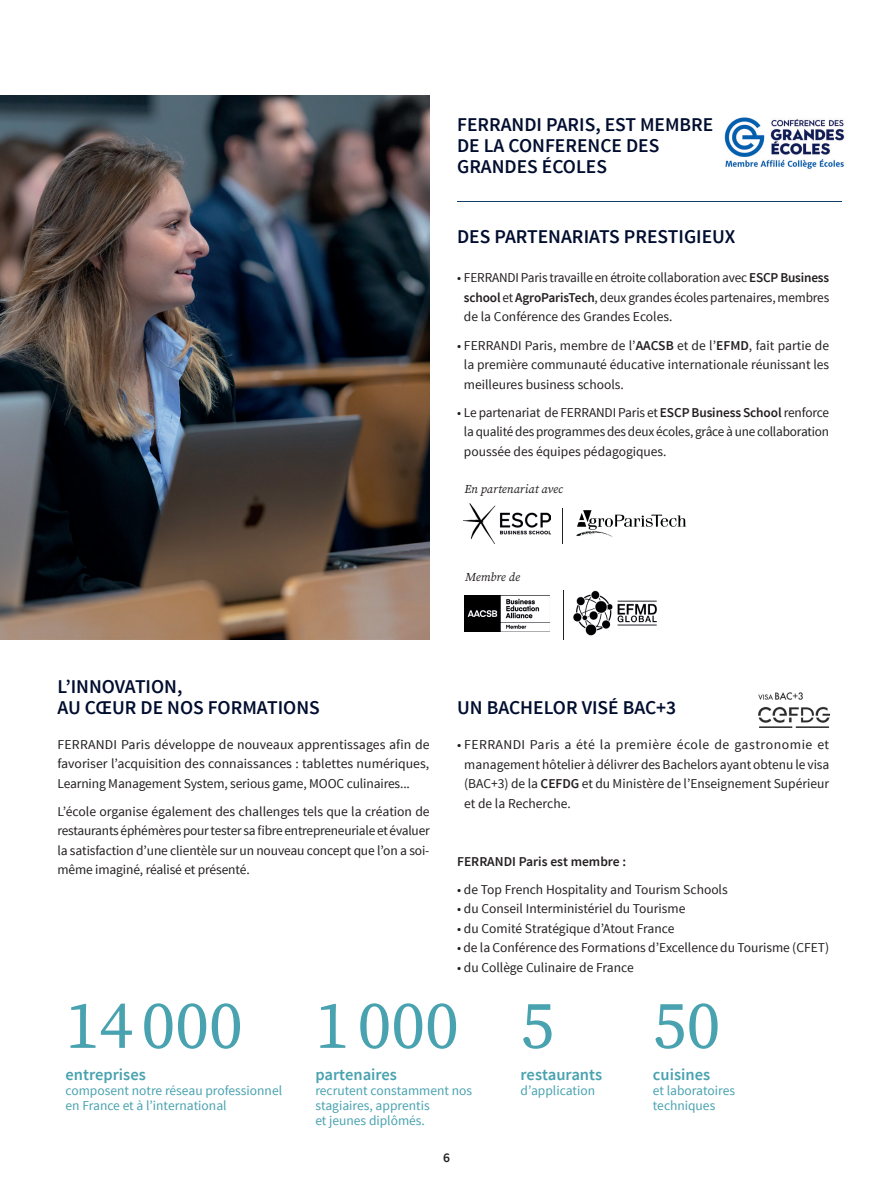
<style>
.page{position:relative;width:893px;height:1191px;background:#fff}
.page>*{position:absolute;margin:0;border:0;box-sizing:border-box;transform-origin:0 0}
.t1{font:67.5px "Source Serif Variable";color:#49a2af}
.t2{font:600 19.5px/21px "Source Sans Pro";color:#000d2e}
.t3{font:600 16.5px "Source Sans Pro";color:#49a2af}
.t4{font:13.5px/19.5px "Source Sans Pro";color:#231f20;text-align:justify}
.t5{font:13.5px/15px "Source Sans Pro";color:#49a2af}
.t6{font:600 13.5px "Source Sans Pro";color:#231f20}
.t7{font:italic 12px "Source Serif Variable";color:#231f20}
.s1{font-weight:600}
</style>
<div class="page">
<img style="left:0;top:96px;width:429px;height:543px">
<img style="left:464px;top:503px;width:86px;height:41px">
<img style="left:465px;top:595px;width:85px;height:36px">
<img style="left:573px;top:590px;width:84px;height:46px">
<hr style="left:563px;top:589px;width:1px;height:50px;background:#231f20">
<img style="left:576px;top:510px;width:111px;height:27px">
<hr style="left:562px;top:508px;width:1px;height:36px;background:#231f20">
<img style="left:758px;top:692px;width:71px;height:35px">
<img style="left:724px;top:117px;width:121px;height:52px">
<hr style="left:457px;top:201px;width:385px;height:1px;background:#0f3f66">
<h2 class="t2" style="left:457px;top:114px;width:258px">FERRANDI PARIS, EST MEMBRE<br>DE LA CONFERENCE DES<br>GRANDES ÉCOLES</h2>
<h2 class="t2" style="left:457px;top:227px;width:280px">DES PARTENARIATS PRESTIGIEUX</h2>
<p class="t4" style="left:464px;top:268px;width:367px;text-indent:-7px">• FERRANDI Paris travaille en étroite collaboration avec <span class="s1">ESCP Business school</span> et <span class="s1">AgroParisTech</span>, deux grandes écoles partenaires, membres de la Conférence des Grandes Ecoles.</p>
<p class="t4" style="left:464px;top:335px;width:367px;text-indent:-7px">• FERRANDI Paris, membre de l’<span class="s1">AACSB</span> et de l’<span class="s1">EFMD</span>, fait partie de la première communauté éducative internationale réunissant les meilleures business schools.</p>
<p class="t4" style="left:464px;top:402px;width:367px;text-indent:-7px">• Le partenariat de FERRANDI Paris et <span class="s1">ESCP Business School</span> renforce la qualité des programmes des deux écoles, grâce à une collaboration poussée des équipes pédagogiques.</p>
<p class="t7" style="left:464px;top:480px;width:100px">En partenariat avec</p>
<p class="t7" style="left:465px;top:569px;width:56px">Membre de</p>
<h2 class="t2" style="left:57px;top:677px;width:264px">L’INNOVATION,<br>AU CŒUR DE NOS FORMATIONS</h2>
<p class="t4" style="left:57px;top:735px;width:374px">FERRANDI Paris développe de nouveaux apprentissages afin de favoriser l’acquisition des connaissances : tablettes numériques, Learning Management System, serious game, MOOC culinaires...</p>
<p class="t4" style="left:57px;top:802px;width:374px">L’école organise également des challenges tels que la création de restaurants éphémères pour tester sa fibre entrepreneuriale et évaluer la satisfaction d’une clientèle sur un nouveau concept que l’on a soi&shy;même imaginé, réalisé et présenté.</p>
<h2 class="t2" style="left:457px;top:697px;width:221px">UN BACHELOR VISÉ BAC+3</h2>
<p class="t4" style="left:464px;top:735px;width:367px;text-indent:-7px">• FERRANDI Paris a été la première école de gastronomie et management hôtelier à délivrer des Bachelors ayant obtenu le visa (BAC+3) de la <span class="s1">CEFDG</span> et du Ministère de l’Enseignement Supérieur et de la Recherche.</p>
<p class="t6" style="left:457px;top:852px;width:171px">FERRANDI Paris est membre :</p>
<p class="t4" style="left:457px;top:879px;width:272px">• de Top French Hospitality and Tourism Schools</p>
<p class="t4" style="left:457px;top:899px;width:230px">• du Conseil Interministériel du Tourisme</p>
<p class="t4" style="left:457px;top:918px;width:219px">• du Comité Stratégique d’Atout France</p>
<p class="t4" style="left:457px;top:938px;width:374px">• de la Conférence des Formations d’Excellence du Tourisme (CFET)</p>
<p class="t4" style="left:457px;top:957px;width:178px">• du Collège Culinaire de France</p>
<h1 class="t1" style="left:66px;top:980px;width:179px">14 000</h1>
<p class="t3" style="left:66px;top:1064px;width:82px">entreprises</p>
<p class="t5" style="left:66px;top:1083px;width:218px">composent notre réseau professionnel en France et à l’international</p>
<h1 class="t1" style="left:315px;top:980px;width:145px">1 000</h1>
<p class="t3" style="left:315px;top:1064px;width:83px">partenaires</p>
<p class="t5" style="left:315px;top:1083px;width:158px">recrutent constamment nos stagiaires, apprentis<br>et jeunes diplômés.</p>
<p class="t6" style="left:443px;top:1148px;width:8px">6</p>
<h1 class="t1" style="left:521px;top:980px;width:35px">5</h1>
<p class="t3" style="left:521px;top:1064px;width:83px">restaurants</p>
<p class="t5" style="left:521px;top:1083px;width:76px">d’application</p>
<h1 class="t1" style="left:653px;top:980px;width:69px">50</h1>
<p class="t3" style="left:653px;top:1064px;width:59px">cuisines</p>
<p class="t5" style="left:653px;top:1083px;width:84px">et laboratoires techniques</p>
</div>
